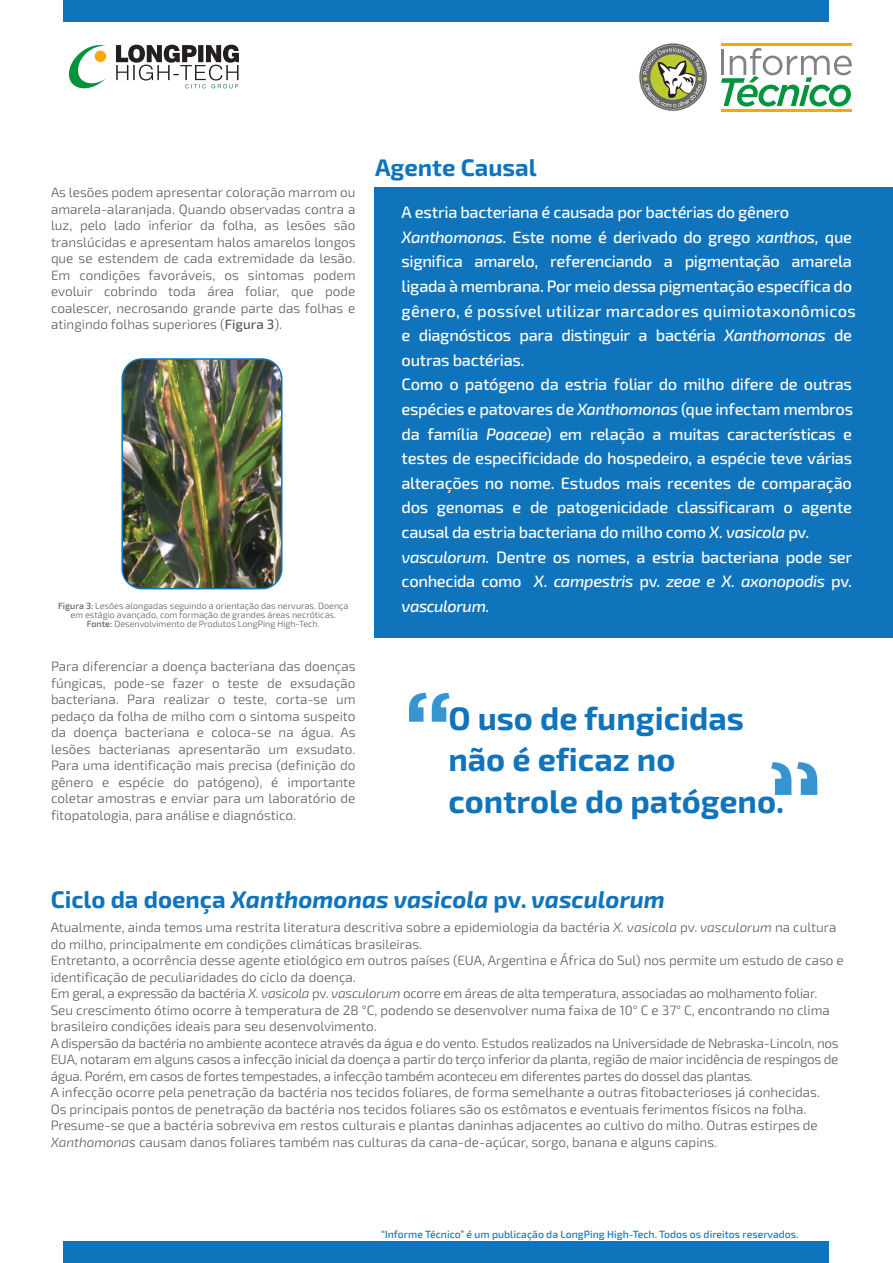
<style>
.page{position:relative;width:893px;height:1263px;background:#fff}
.page>*{position:absolute;margin:0;border:0;box-sizing:border-box;transform-origin:0 0}
.t1{font:700 32.55px/41.7px "Exo 2";color:#1074bc}
.t2{font:italic 700 24px "Exo 2";color:#1074bc}
.t3{font:700 24px "Exo 2";color:#1074bc}
.t4{font:500 16.5px/24.6px "Exo 2";letter-spacing:-.02em;color:#fff}
.t5{font:300 13.5px/16.5px "Exo 2";color:#57585a;text-align:justify}
.t6{font:500 10.5px "Exo 2";color:#1074bc}
.t7{font:300 9px/9px "Exo 2";color:#57585a;text-align:center}
.s1{font-weight:500}
.s2{font-style:italic}
.s3{font-style:normal}
</style>
<div class="page">
<div style="left:64px;top:0;width:765px;height:21px;background:#1074bc"></div>
<div style="left:64px;top:1242px;width:765px;height:21px;background:#1074bc"></div>
<svg style="left:116px;top:45px;width:123px;height:43px"></svg>
<svg style="left:68px;top:45px;width:39px;height:44px"></svg>
<div style="left:375px;top:187px;width:518px;height:451px;background:#1074bc"></div>
<svg style="left:409px;top:693px;width:41px;height:29px"></svg>
<svg style="left:771px;top:762px;width:46px;height:33px"></svg>
<img style="left:124px;top:361px;width:158px;height:228px">
<div style="left:121px;top:358px;width:161px;height:231px;border:2px solid #1074bc;border-radius:20px"></div>
<svg style="left:639px;top:43px;width:68px;height:68px"></svg>
<svg style="left:641px;top:45px;width:64px;height:64px"></svg>
<hr style="left:721px;top:109px;width:130px;height:2px;background:#ffa700">
<hr style="left:721px;top:43px;width:130px;height:2px;background:#ffa700">
<hr style="left:720px;top:49px;width:3px;height:26px;background:#808285">
<svg style="left:721px;top:48px;width:131px;height:58px"></svg>
<p class="t5" style="left:51px;top:185px;width:306px">As lesões podem apresentar coloração marrom ou amarela-alaranjada. Quando observadas contra a luz, pelo lado inferior da folha, as lesões são translúcidas e apresentam halos amarelos longos que se estendem de cada extremidade da lesão.<br>Em condições favoráveis, os sintomas podem evoluir cobrindo toda área foliar, que pode coalescer, necrosando grande parte das folhas e atingindo folhas superiores (<span class="s1">Figura 3</span>).</p>
<p class="t7" style="left:58px;top:602px;width:292px"><span class="s1">Figura 3:</span> Lesões alongadas seguindo a orientação das nervuras. Doença em estágio avançado, com formação de grandes áreas necróticas.<br><span class="s1">Fonte:</span> Desenvolvimento de Produtos LongPing High-Tech.</p>
<p class="t5" style="left:51px;top:658px;width:306px">Para diferenciar a doença bacteriana das doenças fúngicas, pode-se fazer o teste de exsudação bacteriana. Para realizar o teste, corta-se um pedaço da folha de milho com o sintoma suspeito da doença bacteriana e coloca-se na água. As lesões bacterianas apresentarão um exsudato.<br>Para uma identificação mais precisa (definição do gênero e espécie do patógeno), é importante coletar amostras e enviar para um laboratório de fitopatologia, para análise e diagnóstico.</p>
<h2 class="t3" style="left:375px;top:153px;width:163px">Agente Causal</h2>
<p class="t4" style="left:402px;top:200px;width:456px">A estria bacteriana é causada por bactérias do gênero <span class="s2">Xanthomonas</span>. Este nome é derivado do grego <span class="s2">xanthos,</span> que significa amarelo, referenciando a pigmentação amarela ligada à membrana. Por meio dessa pigmentação específica do gênero, é possível utilizar marcadores quimiotaxonômicos e diagnósticos para distinguir a bactéria <span class="s2">Xanthomonas</span> de outras bactérias.<br>Como o patógeno da estria foliar do milho difere de outras espécies e patovares de <span class="s2">Xanthomonas</span> (que infectam membros da família <span class="s2">Poaceae</span>) em relação a muitas características e testes de especificidade do hospedeiro, a espécie teve várias alterações no nome. Estudos mais recentes de comparação dos genomas e de patogenicidade classificaram o agente causal da estria bacteriana do milho como <span class="s2">X. vasicola</span> pv. <span class="s2">vasculorum.</span> Dentre os nomes, a estria bacteriana pode ser conhecida como <span class="s2">X. campestris</span> pv. <span class="s2">zeae e X. axonopodis</span> pv. <span class="s2">vasculorum.</span></p>
<h1 class="t1" style="left:448px;top:698px;width:337px">O uso de fungicidas não é eficaz no controle do patógeno.</h1>
<h2 class="t2" style="left:51px;top:885px;width:616px"><span class="s3">Ciclo da doença</span> Xanthomonas vasicola <span class="s3">pv.</span> vasculorum</h2>
<p class="t5" style="left:51px;top:919px;width:794px;text-align:left">Atualmente, ainda temos uma restrita literatura descritiva sobre a epidemiologia da bactéria <span class="s2">X. vasicola</span> pv. <span class="s2">vasculorum</span> na cultura do milho, principalmente em condições climáticas brasileiras.<br>Entretanto, a ocorrência desse agente etiológico em outros países (EUA, Argentina e África do Sul) nos permite um estudo de caso e identificação de peculiaridades do ciclo da doença.<br>Em geral, a expressão da bactéria <span class="s2">X. vasicola</span> pv. <span class="s2">vasculorum</span> ocorre em áreas de alta temperatura, associadas ao molhamento foliar.<br>Seu crescimento ótimo ocorre à temperatura de 28 °C, podendo se desenvolver numa faixa de 10° C e 37° C, encontrando no clima brasileiro condições ideais para seu desenvolvimento.<br>A dispersão da bactéria no ambiente acontece através da água e do vento. Estudos realizados na Universidade de Nebraska-Lincoln, nos EUA, notaram em alguns casos a infecção inicial da doença a partir do terço inferior da planta, região de maior incidência de respingos de água. Porém, em casos de fortes tempestades, a infecção também aconteceu em diferentes partes do dossel das plantas.<br>A infecção ocorre pela penetração da bactéria nos tecidos foliares, de forma semelhante a outras fitobacterioses já conhecidas.<br>Os principais pontos de penetração da bactéria nos tecidos foliares são os estômatos e eventuais ferimentos físicos na folha.<br>Presume-se que a bactéria sobreviva em restos culturais e plantas daninhas adjacentes ao cultivo do milho. Outras estirpes de <span class="s2">Xanthomonas</span> causam danos foliares também nas culturas da cana-de-açúcar, sorgo, banana e alguns capins.</p>
<p class="t6" style="left:381px;top:1228px;width:419px">“Informe Técnico” é um publicação da LongPing High-Tech. Todos os direitos reservados.</p>
</div>
